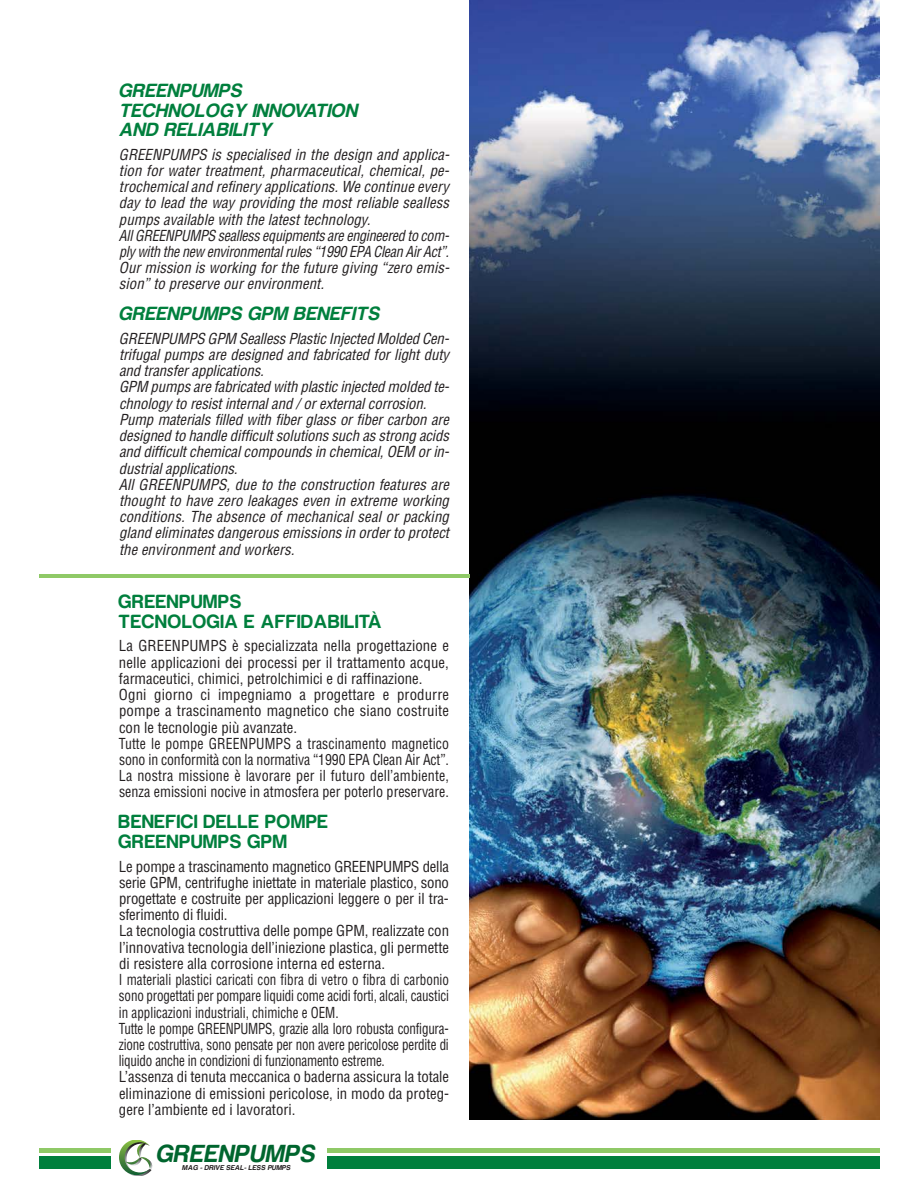
<style>
.page{position:relative;width:918px;height:1188px;background:#fff}
.page>*{position:absolute;margin:0;border:0;box-sizing:border-box;transform-origin:0 0}
.t1{font:italic 700 25.5px "Harabara";letter-spacing:.05em;color:#00652e}
.t2{font:italic 19.8px/19.8px "Harabara";letter-spacing:.05em;color:#007f3d}
.t3{font:19.8px/19.8px "Harabara";letter-spacing:.05em;color:#007f3d}
.t4{font:condensed 14.85px/16.2px "Helvetica";color:#231f20}
.t5{font:italic condensed 14.85px/16.2px "Helvetica";color:#231f20}
.t6{font:italic 700 7.35px "Harabara";letter-spacing:.05em;color:#231f20}
</style>
<div class="page">
<img style="left:469px;top:0;width:410px;height:1120px">
<hr style="left:39px;top:1148px;width:72px;height:4px;background:#8fc967">
<div style="left:39px;top:1156px;width:72px;height:12px;background:#007f3d"></div>
<svg style="left:119px;top:1140px;width:34px;height:36px"></svg>
<hr style="left:327px;top:1148px;width:552px;height:4px;background:#8fc967">
<div style="left:327px;top:1156px;width:552px;height:12px;background:#007f3d"></div>
<hr style="left:39px;top:574px;width:430px;height:4px;background:#8fc967">
<h2 class="t2" style="left:119px;top:80px;width:239px">GREENPUMPS<br>TECHNOLOGY INNOVATION<br>AND RELIABILITY</h2>
<p class="t5" style="left:119px;top:147px;width:332px">GREENPUMPS is specialised in the design and applica&shy;tion for water treatment, pharmaceutical, chemical, pe&shy;trochemical and refinery applications. We continue every day to lead the way providing the most reliable sealless pumps available with the latest technology.<br>All GREENPUMPS sealless equipments are engineered to com&shy;ply with the new environmental rules “1990 EPA Clean Air Act”.<br>Our mission is working for the future giving “zero emis&shy;sion” to preserve our environment.</p>
<h2 class="t2" style="left:119px;top:304px;width:262px">GREENPUMPS GPM BENEFITS</h2>
<p class="t5" style="left:119px;top:332px;width:332px">GREENPUMPS GPM Sealless Plastic Injected Molded Cen&shy;trifugal pumps are designed and fabricated for light duty and transfer applications.<br>GPM pumps are fabricated with plastic injected molded te&shy;chnology to resist internal and / or external corrosion.<br>Pump materials filled with fiber glass or fiber carbon are designed to handle difficult solutions such as strong acids and difficult chemical compounds in chemical, OEM or in&shy;dustrial applications.<br>All GREENPUMPS, due to the construction features are thought to have zero leakages even in extreme working conditions. The absence of mechanical seal or packing gland eliminates dangerous emissions in order to protect the environment and workers.</p>
<h2 class="t3" style="left:119px;top:592px;width:264px">GREENPUMPS<br>TECNOLOGIA E AFFIDABILITÀ</h2>
<p class="t4" style="left:119px;top:639px;width:332px">La GREENPUMPS è specializzata nella progettazione e nelle applicazioni dei processi per il trattamento acque, farmaceutici, chimici, petrolchimici e di raffinazione.<br>Ogni giorno ci impegniamo a progettare e produrre pompe a trascinamento magnetico che siano costruite con le tecnologie più avanzate.<br>Tutte le pompe GREENPUMPS a trascinamento magnetico sono in conformità con la normativa “1990 EPA Clean Air Act”.<br>La nostra missione è lavorare per il futuro dell’ambiente, senza emissioni nocive in atmosfera per poterlo preservare.</p>
<h2 class="t3" style="left:119px;top:812px;width:211px">BENEFICI DELLE POMPE<br>GREENPUMPS GPM</h2>
<p class="t4" style="left:119px;top:859px;width:332px">Le pompe a trascinamento magnetico GREENPUMPS della serie GPM, centrifughe iniettate in materiale plastico, sono progettate e costruite per applicazioni leggere o per il tra&shy;sferimento di fluidi.<br>La tecnologia costruttiva delle pompe GPM, realizzate con l’innovativa tecnologia dell’iniezione plastica, gli permette di resistere alla corrosione interna ed esterna.<br>I materiali plastici caricati con fibra di vetro o fibra di carbonio sono progettati per pompare liquidi come acidi forti, alcali, caustici in applicazioni industriali, chimiche e OEM.<br>Tutte le pompe GREENPUMPS, grazie alla loro robusta configura&shy;zione costruttiva, sono pensate per non avere pericolose perdite di liquido anche in condizioni di funzionamento estreme.<br>L’assenza di tenuta meccanica o baderna assicura la totale eliminazione di emissioni pericolose, in modo da proteg&shy;gere l’ambiente ed i lavoratori.</p>
<h1 class="t1" style="left:156px;top:1138px;width:160px">GREENPUMPS</h1>
<p class="t6" style="left:182px;top:1163px;width:110px">MAG - DRIVE SEAL- LESS PUMPS</p>
</div>
